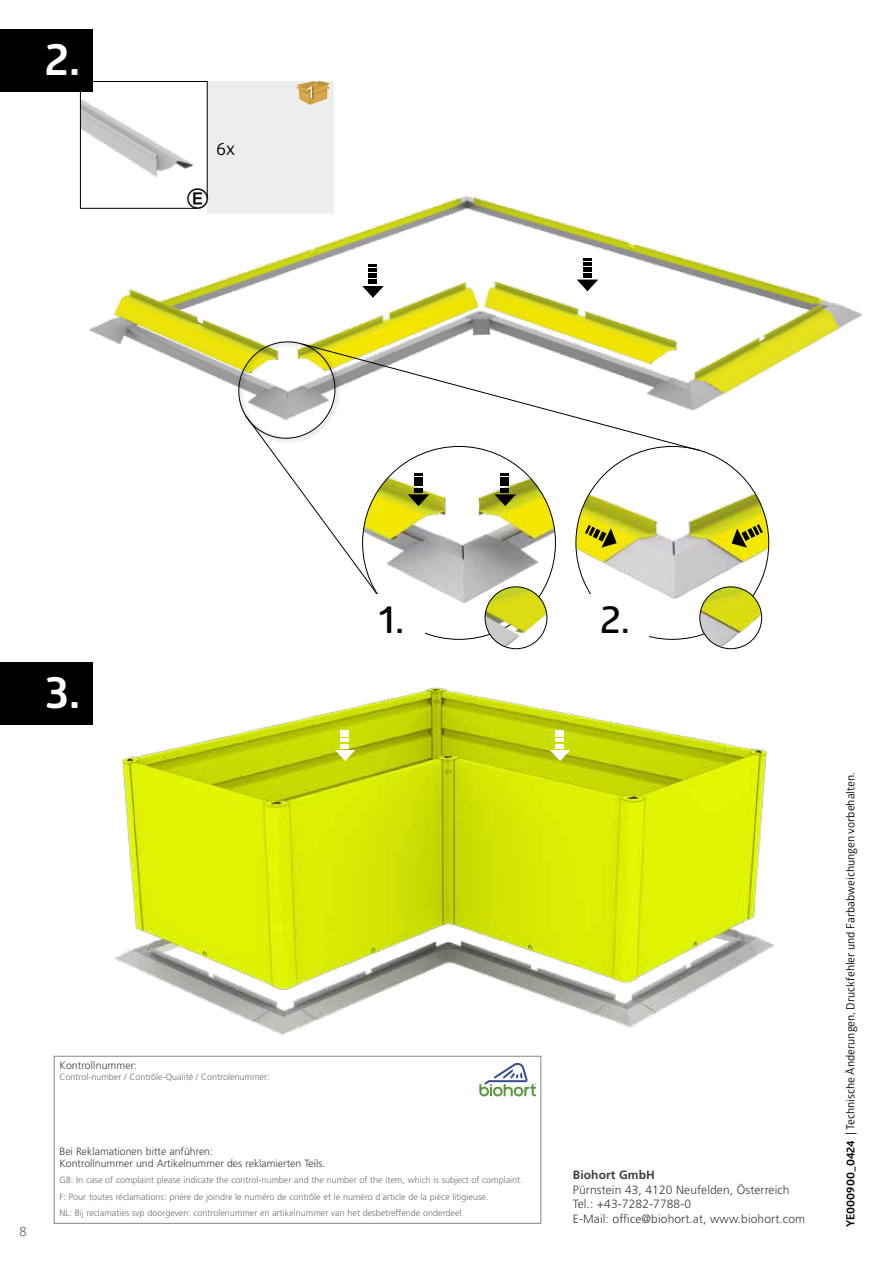
<style>
.page{position:relative;width:893px;height:1263px;background:#fff}
.page>*{position:absolute;margin:0;border:0;box-sizing:border-box;transform-origin:0 0}
.t1{font:700 45px "Glober";color:#fff}
.t2{font:600 39px "Glober";color:#000}
.t3{font:18px "Glober";color:#000}
.t4{font:17.1px "Glober";color:#fff}
.t5{font:13.5px "Glober";color:#706f6f}
.t6{font:300 12px/14.4px "Frutiger LT Std";letter-spacing:.01em;color:#3c3c3b}
.t7{font:700 12px "Frutiger LT Std";letter-spacing:.01em;color:#3c3c3b}
.t8{font:11.25px "Glober";color:#000}
.t9{font:300 10.5px/12px "Frutiger LT Std";color:#3c3c3b}
.t10{font:300 9px/16.5px "Frutiger LT Std";color:#706f6f}
.s1{font-weight:700}
</style>
<div class="page">
<div style="left:208px;top:81px;width:127px;height:134px;background:#ededed"></div>
<hr style="left:334px;top:81px;width:3px;height:133px;background:#fff">
<svg style="left:296px;top:81px;width:34px;height:24px"></svg>
<div style="left:307px;top:86px;width:7px;height:14px;background:#000;opacity:.4"></div>
<div style="left:0;top:29px;width:93px;height:63px;background:#000"></div>
<img style="left:79px;top:155px;width:784px;height:252px">
<img style="left:672px;top:450px;width:97px;height:174px">
<svg style="left:583px;top:258px;width:9px;height:13px"></svg>
<div style="left:583px;top:273px;width:9px;height:5px;background:#000"></div>
<svg style="left:577px;top:280px;width:21px;height:11px"></svg>
<svg style="left:368px;top:265px;width:9px;height:7px"></svg>
<div style="left:368px;top:273px;width:9px;height:5px;background:#000"></div>
<svg style="left:362px;top:280px;width:22px;height:18px"></svg>
<svg style="left:732px;top:524px;width:31px;height:24px"></svg>
<div style="left:0;top:663px;width:93px;height:62px;background:#000"></div>
<img style="left:69px;top:632px;width:706px;height:464px">
<svg style="left:335px;top:730px;width:20px;height:31px"></svg>
<svg style="left:550px;top:730px;width:20px;height:31px"></svg>
<div style="left:358px;top:594px;width:67px;height:61px;background:#fff"></div>
<div style="left:582px;top:594px;width:66px;height:61px;background:#fff"></div>
<img style="left:485px;top:598px;width:62px;height:48px">
<div style="left:485px;top:587px;width:62px;height:62px;border:1px solid #000;border-radius:50%"></div>
<img style="left:700px;top:587px;width:62px;height:59px">
<div style="left:700px;top:587px;width:62px;height:62px;border:1px solid #000;border-radius:50%"></div>
<svg style="left:233px;top:336px;width:467px;height:262px"></svg>
<div style="left:54px;top:1056px;width:487px;height:167px;border:1px solid #878787"></div>
<svg style="left:479px;top:1057px;width:58px;height:40px"></svg>
<svg style="left:80px;top:81px;width:128px;height:128px"></svg>
<h1 class="t1" style="left:45px;top:27px;width:37px">2.</h1>
<h3 class="t3" style="left:216px;top:136px;width:20px">6x</h3>
<h3 class="t4" style="left:307px;top:80px;width:8px">1</h3>
<h1 class="t1" style="left:45px;top:660px;width:36px">3.</h1>
<h2 class="t2" style="left:379px;top:591px;width:27px">1.</h2>
<h2 class="t2" style="left:600px;top:591px;width:31px">2.</h2>
<h3 class="t5" style="left:19px;top:1221px;width:9px">8</h3>
<p class="t9" style="left:60px;top:1060px;width:79px">Kontrollnummer:</p>
<p class="t10" style="left:60px;top:1068px;width:212px">Control-number / Contrôle-Qualité / Controlenummer:</p>
<p class="t9" style="left:60px;top:1145px;width:267px">Bei Reklamationen bitte anführen:<br>Kontrollnummer und Artikelnummer des reklamierten Teils.</p>
<p class="t10" style="left:60px;top:1172px;width:465px">GB: In case of complaint please indicate the control-number and the number of the item, which is subject of complaint.<br>F: Pour toutes réclamations: prière de joindre le numéro de contrôle et le numéro d´article de la pièce litigieuse.<br>NL: Bij reclamaties svp doorgeven: controlenummer en artikelnummer van het desbetreffende onderdeel.</p>
<h3 class="t7" style="left:573px;top:1168px;width:83px">Biohort GmbH</h3>
<h3 class="t6" style="left:573px;top:1183px;width:234px">Pürnstein 43, 4120 Neufelden, Österreich<br>Tel.: +43-7282-7788-0<br>E-Mail: office@biohort.at, www.biohort.com</h3>
<p class="t8" style="left:842px;top:1227px;width:456px;rotate:-90deg"><span class="s1">YE000900_0424</span> | Technische Änderungen, Druckfehler und Farbabweichungen vorbehalten.</p>
</div>
